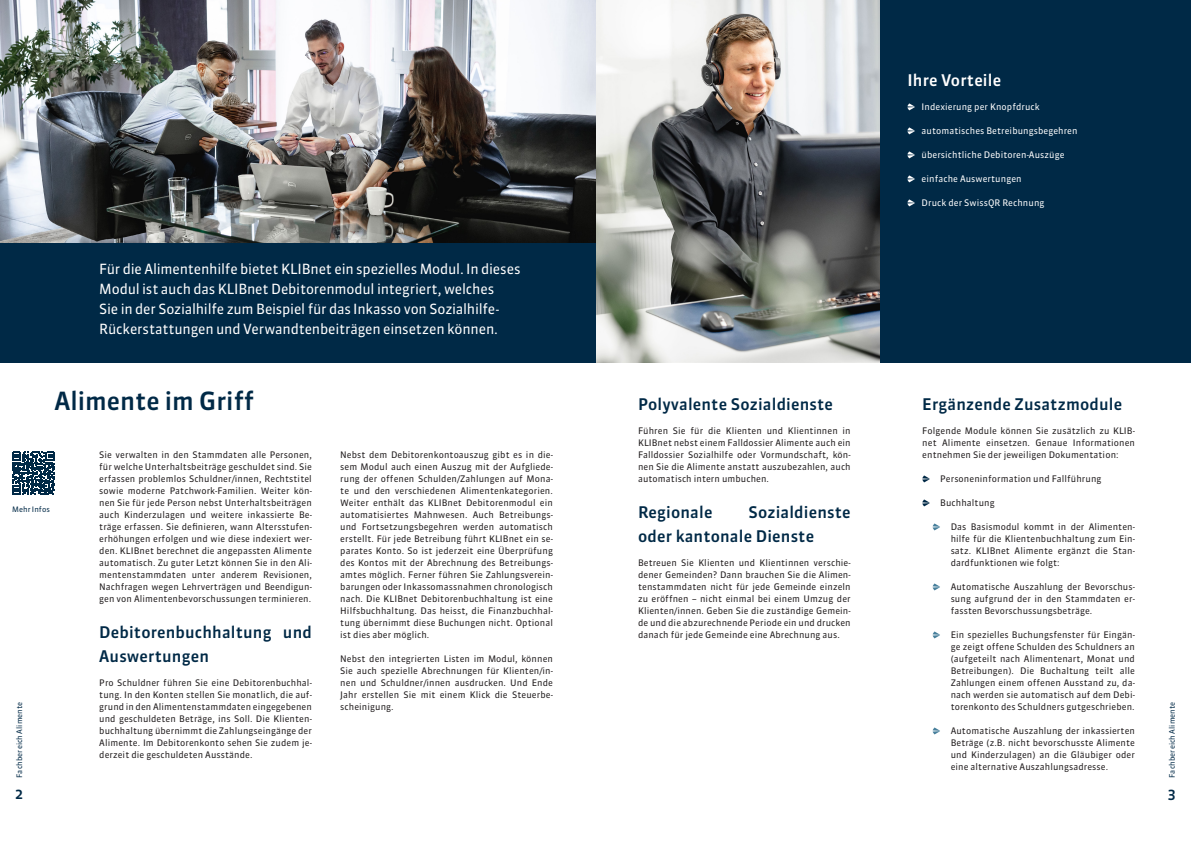
<style>
.page{position:relative;width:1191px;height:842px;background:#fff}
.page>*{position:absolute;margin:0;border:0;box-sizing:border-box;transform-origin:0 0}
._03_Titel{font:500 25px "Sanuk OT";color:#002946}
._05_Untertitel{font:500 16px/24px "Sanuk OT";letter-spacing:.01em;color:#002946}
._07_Untertitel_weiss{font:500 16px "Sanuk OT";letter-spacing:.01em;color:#fff}
._02_Text_Flaeche{font:14px/20px "Sanuk OT";letter-spacing:-.01em;color:#fff}
._10_Pagina{font:500 14px "Sanuk OT";color:#002946}
._06_Grundtext{font:9px/12px "Sanuk OT";letter-spacing:.01em;color:#231f20;text-align:justify}
._08_Grundtext_weiss{font:9px "Sanuk OT";letter-spacing:.01em;color:#fff}
._09_Kapiteltitel{font:7.5px "Sanuk OT";letter-spacing:.015em;color:#002946}
</style>
<div class="page">
<div style="left:595px;top:0;width:596px;height:363px;background:#002946"></div>
<img style="left:595px;top:0;width:284px;height:363px">
<div style="left:0;top:242px;width:595px;height:121px;background:#002946"></div>
<img style="left:0;top:0;width:595px;height:242px">
<svg style="left:907px;top:103px;width:8px;height:7px"></svg>
<svg style="left:907px;top:127px;width:8px;height:7px"></svg>
<svg style="left:907px;top:151px;width:8px;height:7px"></svg>
<svg style="left:907px;top:175px;width:8px;height:7px"></svg>
<svg style="left:907px;top:199px;width:8px;height:7px"></svg>
<svg style="left:922px;top:475px;width:7px;height:7px"></svg>
<svg style="left:922px;top:499px;width:7px;height:7px"></svg>
<svg style="left:932px;top:523px;width:8px;height:7px"></svg>
<svg style="left:932px;top:583px;width:8px;height:7px"></svg>
<svg style="left:932px;top:631px;width:8px;height:7px"></svg>
<svg style="left:932px;top:727px;width:8px;height:7px"></svg>
<svg style="left:12px;top:452px;width:43px;height:42px"></svg>
<p class="_02_Text_Flaeche" style="left:99px;top:259px;width:423px">Für die Alimentenhilfe bietet KLIBnet ein spezielles Modul. In dieses Modul ist auch das KLIBnet Debitorenmodul integriert, welches<br>Sie in der Sozialhilfe zum Beispiel für das Inkasso von Sozialhilfe-Rückerstattungen und Verwandtenbeiträgen einsetzen können.</p>
<p class="_03_Titel" style="left:55px;top:386px;width:201px">Alimente im Griff</p>
<p class="_09_Kapiteltitel" style="left:12px;top:505px;width:40px">Mehr Infos</p>
<p class="_09_Kapiteltitel" style="left:15px;top:778px;width:78px;rotate:-90deg">Fachbereich Alimente</p>
<p class="_10_Pagina" style="left:15px;top:786px;width:10px">2</p>
<p class="_06_Grundtext" style="left:99px;top:449px;width:214px">Sie verwalten in den Stammdaten alle Personen, für welche Unterhaltsbeiträge geschuldet sind. Sie erfassen problemlos Schuldner/innen, Rechtstitel sowie moderne Patchwork-Familien. Weiter kön&shy;nen Sie für jede Person nebst Unterhaltsbeiträgen auch Kinderzulagen und weitere inkassierte Be&shy;träge erfassen. Sie definieren, wann Altersstufen&shy;erhöhungen erfolgen und wie diese indexiert wer&shy;den. KLIBnet berechnet die angepassten Alimente automatisch. Zu guter Letzt können Sie in den Ali&shy;mentenstammdaten unter anderem Revisionen, Nachfragen wegen Lehrverträgen und Beendigun&shy;gen von Alimentenbevorschussungen terminieren.</p>
<p class="_05_Untertitel" style="left:99px;top:620px;width:214px">Debitorenbuchhaltung und<br>Auswertungen</p>
<p class="_06_Grundtext" style="left:99px;top:677px;width:214px">Pro Schuldner führen Sie eine Debitorenbuchhal&shy;tung. In den Konten stellen Sie monatlich, die auf&shy;grund in den Alimentenstammdaten eingegebenen und geschuldeten Beträge, ins Soll. Die Klienten&shy;buchhaltung übernimmt die Zahlungseingänge der Alimente. Im Debitorenkonto sehen Sie zudem je&shy;derzeit die geschuldeten Ausstände.</p>
<p class="_06_Grundtext" style="left:340px;top:449px;width:214px">Nebst dem Debitorenkontoauszug gibt es in die&shy;sem Modul auch einen Auszug mit der Aufgliede&shy;rung der offenen Schulden/Zahlungen auf Mona&shy;te und den verschiedenen Alimentenkategorien.<br>Weiter enthält das KLIBnet Debitorenmodul ein automatisiertes Mahnwesen. Auch Betreibungs&shy;und Fortsetzungsbegehren werden automatisch erstellt. Für jede Betreibung führt KLIBnet ein se&shy;parates Konto. So ist jederzeit eine Überprüfung des Kontos mit der Abrechnung des Betreibungs&shy;amtes möglich. Ferner führen Sie Zahlungsverein&shy;barungen oder Inkassomassnahmen chronologisch nach. Die KLIBnet Debitorenbuchhaltung ist eine Hilfsbuchhaltung. Das heisst, die Finanzbuchhal&shy;tung übernimmt diese Buchungen nicht. Optional ist dies aber möglich.</p>
<p class="_06_Grundtext" style="left:340px;top:653px;width:214px">Nebst den integrierten Listen im Modul, können Sie auch spezielle Abrechnungen für Klienten/in&shy;nen und Schuldner/innen ausdrucken. Und Ende Jahr erstellen Sie mit einem Klick die Steuerbe&shy;scheinigung.</p>
<p class="_07_Untertitel_weiss" style="left:907px;top:71px;width:95px">Ihre Vorteile</p>
<p class="_08_Grundtext_weiss" style="left:921px;top:101px;width:120px">Indexierung per Knopfdruck</p>
<p class="_08_Grundtext_weiss" style="left:921px;top:125px;width:157px">automatisches Betreibungsbegehren</p>
<p class="_08_Grundtext_weiss" style="left:921px;top:149px;width:144px">übersichtliche Debitoren-Auszüge</p>
<p class="_08_Grundtext_weiss" style="left:921px;top:173px;width:102px">einfache Auswertungen</p>
<p class="_08_Grundtext_weiss" style="left:921px;top:197px;width:124px">Druck der SwissQR Rechnung</p>
<p class="_05_Untertitel" style="left:638px;top:392px;width:196px">Polyvalente Sozialdienste</p>
<p class="_06_Grundtext" style="left:638px;top:425px;width:214px">Führen Sie für die Klienten und Klientinnen in KLIBnet nebst einem Falldossier Alimente auch ein Falldossier Sozialhilfe oder Vormundschaft, kön&shy;nen Sie die Alimente anstatt auszubezahlen, auch automatisch intern umbuchen.</p>
<p class="_05_Untertitel" style="left:638px;top:500px;width:76px">Regionale</p>
<p class="_05_Untertitel" style="left:638px;top:500px;width:214px;text-indent:110px">Sozialdienste oder kantonale Dienste</p>
<p class="_06_Grundtext" style="left:638px;top:557px;width:214px">Betreuen Sie Klienten und Klientinnen verschie&shy;dener Gemeinden? Dann brauchen Sie die Alimen&shy;tenstammdaten nicht für jede Gemeinde einzeln zu eröffnen – nicht einmal bei einem Umzug der Klienten/innen. Geben Sie die zuständige Gemein&shy;de und die abzurechnende Periode ein und drucken danach für jede Gemeinde eine Abrechnung aus.</p>
<p class="_05_Untertitel" style="left:922px;top:392px;width:201px">Ergänzende Zusatzmodule</p>
<p class="_06_Grundtext" style="left:922px;top:425px;width:214px">Folgende Module können Sie zusätzlich zu KLIB&shy;net Alimente einsetzen. Genaue Informationen entnehmen Sie der jeweiligen Dokumentation:</p>
<p class="_06_Grundtext" style="left:940px;top:473px;width:163px">Personeninformation und Fallführung</p>
<p class="_06_Grundtext" style="left:940px;top:497px;width:56px">Buchhaltung</p>
<p class="_06_Grundtext" style="left:950px;top:521px;width:186px">Das Basismodul kommt in der Alimenten&shy;hilfe für die Klientenbuchhaltung zum Ein&shy;satz. KLIBnet Alimente ergänzt die Stan&shy;dardfunktionen wie folgt:</p>
<p class="_06_Grundtext" style="left:950px;top:581px;width:186px">Automatische Auszahlung der Bevorschus&shy;sung aufgrund der in den Stammdaten er&shy;fassten Bevorschussungsbeträge.</p>
<p class="_06_Grundtext" style="left:950px;top:629px;width:186px">Ein spezielles Buchungsfenster für Eingän&shy;ge zeigt offene Schulden des Schuldners an (aufgeteilt nach Alimentenart, Monat und Betreibungen). Die Buchaltung teilt alle Zahlungen einem offenen Ausstand zu, da&shy;nach werden sie automatisch auf dem Debi&shy;torenkonto des Schuldners gutgeschrieben.</p>
<p class="_06_Grundtext" style="left:950px;top:725px;width:186px">Automatische Auszahlung der inkassierten Beträge (z.B. nicht bevorschusste Alimente und Kinderzulagen) an die Gläubiger oder eine alternative Auszahlungsadresse.</p>
<p class="_09_Kapiteltitel" style="left:1167px;top:778px;width:78px;rotate:-90deg">Fachbereich Alimente</p>
<p class="_10_Pagina" style="left:1168px;top:786px;width:10px">3</p>
</div>
